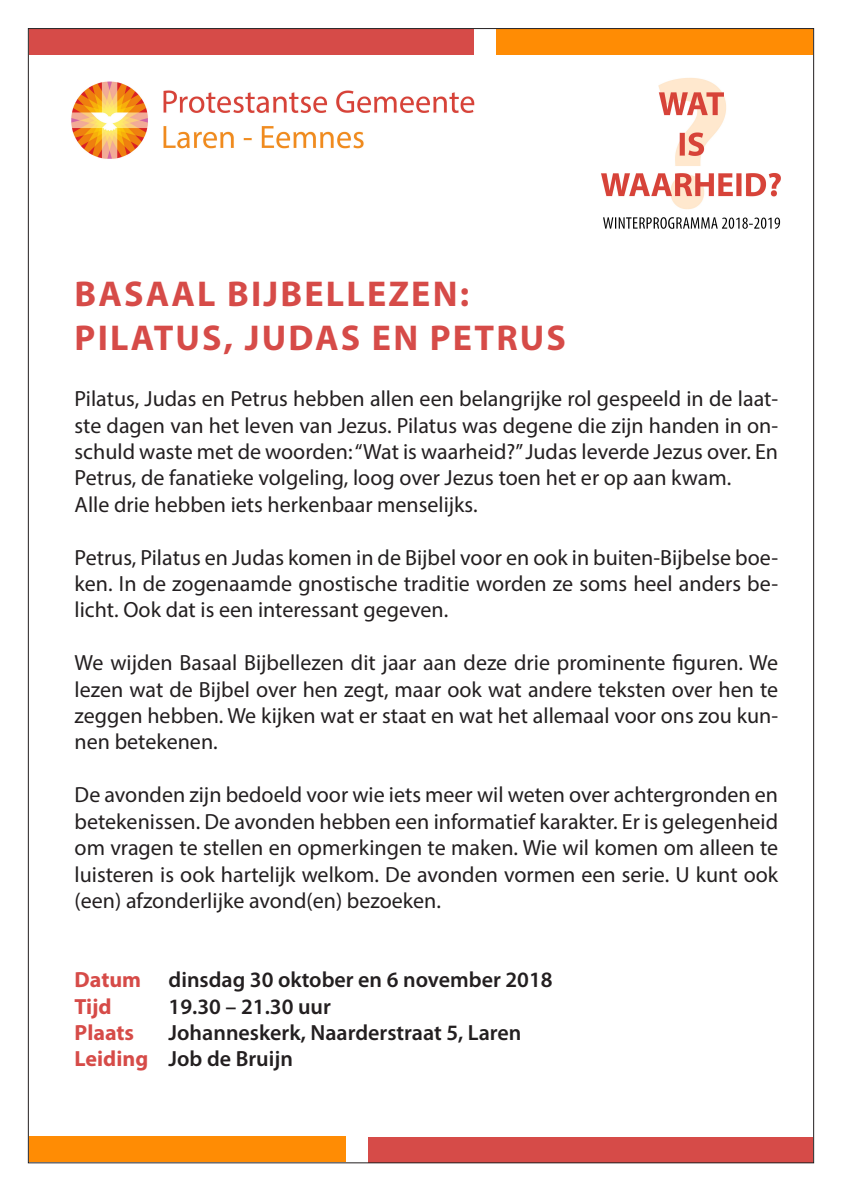
<style>
.page{position:relative;width:842px;height:1191px;background:#fff}
.page>*{position:absolute;margin:0;border:0;box-sizing:border-box;transform-origin:0 0}
.plat_uitgevuld{font:700 36px/43.2px "Myriad Pro";letter-spacing:.06em;color:#d64b48}
.plat_uitgevuld-2{font:22px/26.4px "Myriad Pro";color:#231f20;text-align:justify}
.t1{font:600 22px "Myriad Pro";color:#231f20}
.t2{font:700 22px "Myriad Pro";color:#d64b48}
.s1{font-weight:700;color:#d64b48}
</style>
<div class="page">
<div style="left:29px;top:29px;width:445px;height:26px;background:#d64b48"></div>
<div style="left:496px;top:29px;width:317px;height:26px;background:#ff8c04"></div>
<div style="left:368px;top:1136px;width:445px;height:26px;background:#d64b48"></div>
<div style="left:29px;top:1136px;width:317px;height:26px;background:#ff8c04"></div>
<img style="left:71px;top:81px;width:404px;height:78px">
<img style="left:601px;top:78px;width:180px;height:151px">
<p class="plat_uitgevuld" style="left:75px;top:271px;width:493px">BASAAL BIJBELLEZEN:<br>PILATUS, JUDAS EN PETRUS</p>
<p class="plat_uitgevuld-2" style="left:75px;top:385px;width:705px">Pilatus, Judas en Petrus hebben allen een belangrijke rol gespeeld in de laat&shy;ste dagen van het leven van Jezus. Pilatus was degene die zijn handen in on&shy;schuld waste met de woorden: “Wat is waarheid?” Judas leverde Jezus over. En Petrus, de fanatieke volgeling, loog over Jezus toen het er op aan kwam.</p>
<p class="plat_uitgevuld-2" style="left:75px;top:491px;width:404px">Alle drie hebben iets herkenbaar menselijks.</p>
<p class="plat_uitgevuld-2" style="left:75px;top:543px;width:705px">Petrus, Pilatus en Judas komen in de Bijbel voor en ook in buiten-Bijbelse boe&shy;ken. In de zogenaamde gnostische traditie worden ze soms heel anders be&shy;licht. Ook dat is een interessant gegeven.</p>
<p class="plat_uitgevuld-2" style="left:75px;top:649px;width:705px">We wijden Basaal Bijbellezen dit jaar aan deze drie prominente figuren. We lezen wat de Bijbel over hen zegt, maar ook wat andere teksten over hen te zeggen hebben. We kijken wat er staat en wat het allemaal voor ons zou kun&shy;nen betekenen.</p>
<p class="plat_uitgevuld-2" style="left:75px;top:781px;width:705px">De avonden zijn bedoeld voor wie iets meer wil weten over achtergronden en betekenissen. De avonden hebben een informatief karakter. Er is gelegenheid om vragen te stellen en opmerkingen te maken. Wie wil komen om alleen te luisteren is ook hartelijk welkom. De avonden vormen een serie. U kunt ook (een) afzonderlijke avond(en) bezoeken.</p>
<p class="t1" style="left:75px;top:965px;width:479px"><span class="s1">Datum</span> dinsdag 30 oktober en 6 november 2018</p>
<p class="t2" style="left:75px;top:991px;width:39px">Tijd</p>
<p class="t1" style="left:169px;top:992px;width:164px">19.30 – 21.30 uur</p>
<p class="t2" style="left:75px;top:1018px;width:61px">Plaats</p>
<p class="t1" style="left:169px;top:1018px;width:354px">Johanneskerk, Naarderstraat 5, Laren</p>
<p class="t1" style="left:75px;top:1045px;width:220px"><span class="s1">Leiding</span> Job de Bruijn</p>
</div>
